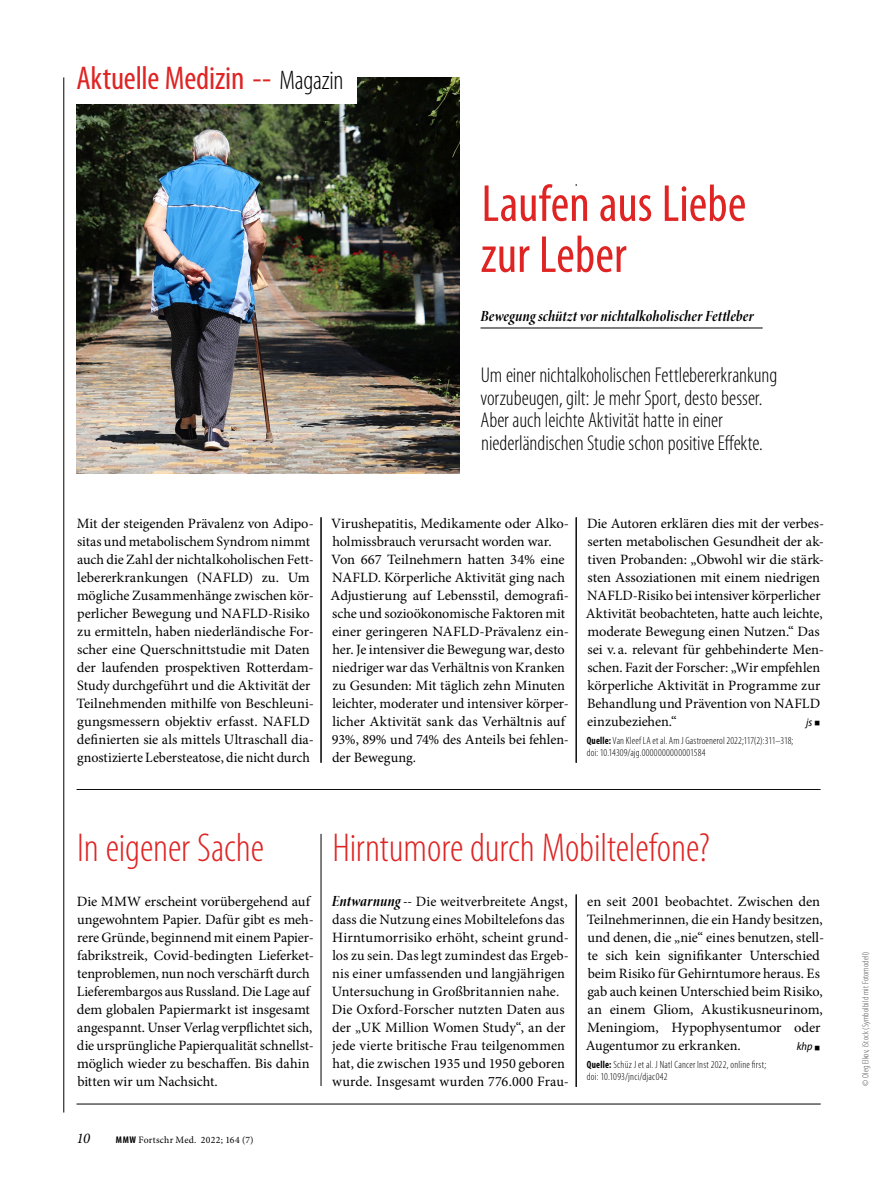
<style>
.page{position:relative;width:893px;height:1187px;background:#fff}
.page>*{position:absolute;margin:0;border:0;box-sizing:border-box;transform-origin:0 0}
.Title_kleinrot{font:condensed 52.5px/51px "Myriad Pro";color:#de2524}
.Title_klein_schmalro{font:300 condensed 40.5px "Myriad Pro";letter-spacing:-.005em;color:#de2524}
.t1{font:condensed 33px "Myriad Pro";letter-spacing:-.005em;color:#de2524}
.Trailer_1{font:300 condensed 21.45px/22.5px "Myriad Pro";color:#000}
.SuperTitle_1{font:15.75px "Minion Pro Bold Cn It Disp";letter-spacing:.01em;color:#000}
.t2{font:italic 14.85px "Minion Pro";color:#000}
.Para_x{font:14.25px/18px "Minion Pro";letter-spacing:-.005em;color:#000}
.Para_Entry{font:14.25px/18px "Minion Pro";letter-spacing:.005em;color:#000}
.Para_x-2{font:italic semi-condensed 11.25px "Myriad Pro";color:#000}
.Source_x{font:300 condensed 10.5px/12px "Myriad Pro";letter-spacing:.02em;color:#000}
.t3{font:9.75px "Minion Pro";letter-spacing:.025em;color:#000}
.Image_Source_x{font:300 condensed 9px "Myriad Pro";letter-spacing:.02em;color:#4d4d4c}
.s1{font-weight:300;font-size:27px;color:#000}
.s2{font-weight:700}
.s3{font-family:"Myriad Pro";font-weight:700;font-stretch:condensed}
.s4{font-family:"Minion Pro Bold Cn It Disp";font-size:15.75px}
</style>
<div class="page">
<hr style="left:77px;top:1103px;width:744px;height:1px;background:#000">
<hr style="left:64px;top:77px;width:1px;height:1035px;background:#000">
<hr style="left:77px;top:789px;width:743px;height:1px;background:#000">
<hr style="left:321px;top:833px;width:1px;height:252px;background:#000">
<hr style="left:576px;top:894px;width:1px;height:192px;background:#000">
<img style="left:77px;top:77px;width:382px;height:396px">
<hr style="left:480px;top:328px;width:283px;height:1px;background:#000">
<hr style="left:321px;top:517px;width:1px;height:245px;background:#000">
<hr style="left:576px;top:517px;width:1px;height:245px;background:#000">
<div style="left:77px;top:65px;width:280px;height:39px;background:#fff"></div>
<h3 class="t1" style="left:77px;top:59px;width:269px">Aktuelle Medizin -- <span class="s1">Magazin</span></h3>
<p class="Title_kleinrot" style="left:481px;top:177px;width:267px">Laufen aus Liebe zur Leber</p>
<p class="SuperTitle_1" style="left:480px;top:307px;width:275px">Bewegung schützt vor nichtalkoholischer Fettleber</p>
<p class="Trailer_1" style="left:480px;top:364px;width:299px">Um einer nichtalkoholischen Fettlebererkrankung vorzubeugen, gilt: Je mehr Sport, desto besser.<br>Aber auch leichte Aktivität hatte in einer niederländischen Studie schon positive Effekte.</p>
<p class="Para_x" style="left:76px;top:514px;width:239px">Mit der steigenden Prävalenz von Adipo&shy;sitas und metabolischem Syndrom nimmt auch die Zahl der nichtalkoholischen Fett&shy;lebererkrankungen (NAFLD) zu. Um mögliche Zusammenhänge zwischen kör&shy;perlicher Bewegung und NAFLD-Risiko zu ermitteln, haben niederländische For&shy;scher eine Querschnittstudie mit Daten der laufenden prospektiven Rotterdam-Study durchgeführt und die Aktivität der Teilnehmenden mithilfe von Beschleuni&shy;gungsmessern objektiv erfasst. NAFLD definierten sie als mittels Ultraschall dia&shy;gnostizierte Lebersteatose, die nicht durch</p>
<p class="Para_x" style="left:331px;top:514px;width:239px">Virushepatitis, Medikamente oder Alko&shy;holmissbrauch verursacht worden war.</p>
<p class="Para_x" style="left:331px;top:550px;width:240px">Von 667 Teilnehmern hatten 34% eine NAFLD. Körperliche Aktivität ging nach Adjustierung auf Lebensstil, demografi&shy;sche und sozioökonomische Faktoren mit einer geringeren NAFLD-Prävalenz ein&shy;her. Je intensiver die Bewegung war, desto niedriger war das Verhältnis von Kranken zu Gesunden: Mit täglich zehn Minuten leichter, moderater und intensiver körper&shy;licher Aktivität sank das Verhältnis auf 93%, 89% und 74% des Anteils bei fehlen&shy;der Bewegung.</p>
<p class="Para_x" style="left:586px;top:514px;width:240px">Die Autoren erklären dies mit der verbes&shy;serten metabolischen Gesundheit der ak&shy;tiven Probanden: „Obwohl wir die stärk&shy;sten Assoziationen mit einem niedrigen NAFLD-Risiko bei intensiver körperlicher Aktivität beobachteten, hatte auch leichte, moderate Bewegung einen Nutzen.“ Das sei v.a. relevant für gehbehinderte Men&shy;schen. Fazit der Forscher: „Wir empfehlen körperliche Aktivität in Programme zur Behandlung und Prävention von NAFLD einzubeziehen.“</p>
<p class="Para_x-2" style="left:806px;top:716px;width:16px">js <sub>■</sub></p>
<p class="Source_x" style="left:587px;top:734px;width:208px"><span class="s2">Quelle:</span> Van Kleef LA et al. Am J Gastroenerol 2022;117(2):311–318; doi: 10.14309/ajg.0000000000001584</p>
<p class="Title_klein_schmalro" style="left:77px;top:826px;width:188px">In eigener Sache</p>
<p class="Para_x" style="left:77px;top:892px;width:239px">Die MMW erscheint vorübergehend auf ungewohntem Papier. Dafür gibt es meh&shy;rere Gründe, beginnend mit einem Papier&shy;fabrikstreik, Covid-bedingten Lieferket&shy;tenproblemen, nun noch verschärft durch Lieferembargos aus Russland. Die Lage auf dem globalen Papiermarkt ist insgesamt angespannt. Unser Verlag verpflichtet sich, die ursprüngliche Papierqualität schnellst&shy;möglich wieder zu beschaffen. Bis dahin bitten wir um Nachsicht.</p>
<p class="t2" style="left:77px;top:1128px;width:15px">10</p>
<p class="t3" style="left:116px;top:1132px;width:139px"><span class="s3">MMW</span> Fortschr Med. 2022; 164 (7)</p>
<p class="Title_klein_schmalro" style="left:332px;top:826px;width:379px">Hirntumore durch Mobiltelefone?</p>
<p class="Para_Entry" style="left:332px;top:892px;width:239px"><span class="s4">Entwarnung --</span> Die weitverbreitete Angst, dass die Nutzung eines Mobiltelefons das Hirntumorrisiko erhöht, scheint grund&shy;los zu sein. Das legt zumindest das Ergeb&shy;nis einer umfassenden und langjährigen Untersuchung in Großbritannien nahe.</p>
<p class="Para_x" style="left:332px;top:1000px;width:238px">Die Oxford-Forscher nutzten Daten aus der „UK Million Women Study“, an der jede vierte britische Frau teilgenommen hat, die zwischen 1935 und 1950 geboren wurde. Insgesamt wurden 776.000 Frau-</p>
<p class="Para_x" style="left:586px;top:892px;width:240px">en seit 2001 beobachtet. Zwischen den Teilnehmerinnen, die ein Handy besitzen, und denen, die „nie“ eines benutzen, stell&shy;te sich kein signifikanter Unterschied beim Risiko für Gehirntumore heraus. Es gab auch keinen Unterschied beim Risiko, an einem Gliom, Akustikusneurinom, Meningiom, Hypophysentumor oder Augentumor zu erkranken.</p>
<p class="Para_x-2" style="left:797px;top:1040px;width:25px">khp <sub>■</sub></p>
<p class="Source_x" style="left:587px;top:1058px;width:181px"><span class="s2">Quelle:</span> Schüz J et al. J Natl Cancer Inst2022, online first; doi: 10.1093/jnci/djac042</p>
<p class="Image_Source_x" style="left:861px;top:1085px;width:136px;rotate:-90deg">© Oleg Elkov, iStock (Symbolbild mit Fotomodell)</p>
</div>
